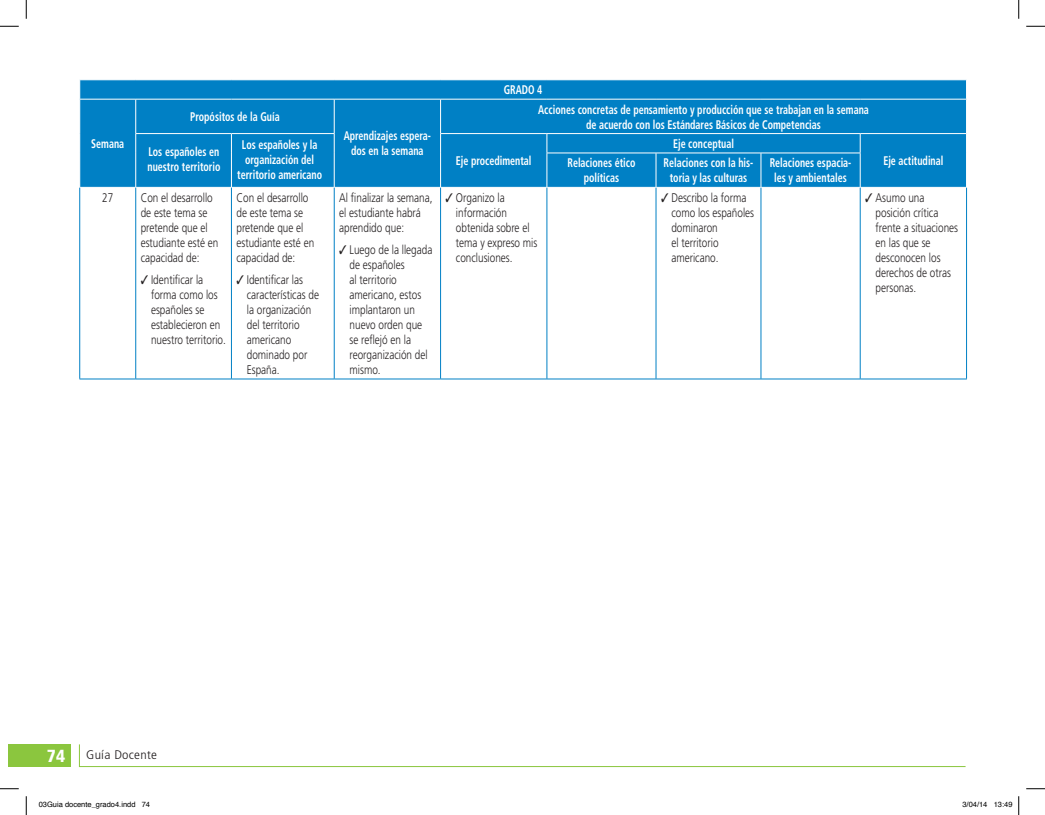
<style>
.page{position:relative;width:1045px;height:815px;background:#fff}
.page>*{position:absolute;margin:0;border:0;box-sizing:border-box;transform-origin:0 0}
.t1{font:300 12.5px/15px "Frutiger LT Std";color:#231f20;scale:.8 1}
.t2{font:700 condensed 12.5px/15px "Frutiger LT Std";color:#fff;text-align:center;scale:.8 1}
.t3{font:300 condensed 12.5px "Frutiger LT Std";letter-spacing:.02em;color:#231f20;scale:1.1 1}
.t4{font:7.5px "Helvetica";color:#000}
.s1{font-weight:900;font-size:17.5px;color:#fff}
</style>
<div class="page">
<div style="left:9px;top:743px;width:62px;height:23px;background:#8bc63e"></div>
<svg style="left:79px;top:744px;width:887px;height:23px"></svg>
<div style="left:80px;top:80px;width:886px;height:107px;background:#0080c5"></div>
<svg style="left:79px;top:80px;width:1px;height:19px"></svg>
<hr style="left:79px;top:99px;width:57px;height:1px;background:#fff">
<svg style="left:79px;top:133px;width:1px;height:20px"></svg>
<hr style="left:136px;top:99px;width:95px;height:1px;background:#fff">
<hr style="left:135px;top:99px;width:1px;height:34px;background:#fff">
<hr style="left:231px;top:99px;width:103px;height:1px;background:#fff">
<hr style="left:334px;top:99px;width:106px;height:1px;background:#fff">
<hr style="left:334px;top:99px;width:1px;height:34px;background:#fff">
<hr style="left:440px;top:99px;width:107px;height:1px;background:#fff">
<hr style="left:440px;top:99px;width:1px;height:34px;background:#fff">
<hr style="left:547px;top:99px;width:109px;height:1px;background:#fff">
<hr style="left:656px;top:99px;width:105px;height:1px;background:#fff">
<hr style="left:761px;top:99px;width:99px;height:1px;background:#fff">
<hr style="left:860px;top:99px;width:107px;height:1px;background:#fff">
<hr style="left:135px;top:133px;width:96px;height:1px;background:#fff">
<svg style="left:135px;top:134px;width:1px;height:19px"></svg>
<hr style="left:231px;top:133px;width:103px;height:1px;background:#fff">
<svg style="left:231px;top:134px;width:1px;height:19px"></svg>
<svg style="left:334px;top:134px;width:1px;height:19px"></svg>
<hr style="left:135px;top:153px;width:1px;height:34px;background:#fff">
<hr style="left:231px;top:153px;width:1px;height:34px;background:#fff">
<hr style="left:334px;top:153px;width:1px;height:34px;background:#fff">
<hr style="left:440px;top:133px;width:107px;height:1px;background:#fff">
<svg style="left:440px;top:134px;width:1px;height:19px"></svg>
<hr style="left:440px;top:153px;width:1px;height:34px;background:#fff">
<hr style="left:547px;top:133px;width:109px;height:1px;background:#fff">
<svg style="left:546px;top:134px;width:1px;height:19px"></svg>
<hr style="left:656px;top:133px;width:105px;height:1px;background:#fff">
<hr style="left:761px;top:133px;width:99px;height:1px;background:#fff">
<hr style="left:860px;top:133px;width:107px;height:1px;background:#fff">
<svg style="left:860px;top:134px;width:1px;height:19px"></svg>
<hr style="left:546px;top:153px;width:110px;height:1px;background:#fff">
<hr style="left:546px;top:153px;width:1px;height:34px;background:#fff">
<hr style="left:656px;top:153px;width:105px;height:1px;background:#fff">
<hr style="left:655px;top:153px;width:1px;height:34px;background:#fff">
<hr style="left:761px;top:153px;width:99px;height:1px;background:#fff">
<hr style="left:760px;top:153px;width:1px;height:34px;background:#fff">
<hr style="left:860px;top:153px;width:1px;height:34px;background:#fff">
<hr style="left:79px;top:188px;width:1px;height:190px;background:#0080c5">
<hr style="left:135px;top:188px;width:1px;height:190px;background:#0080c5">
<hr style="left:231px;top:188px;width:1px;height:190px;background:#0080c5">
<hr style="left:334px;top:188px;width:1px;height:190px;background:#0080c5">
<hr style="left:440px;top:188px;width:1px;height:190px;background:#0080c5">
<hr style="left:546px;top:188px;width:1px;height:190px;background:#0080c5">
<hr style="left:655px;top:188px;width:1px;height:190px;background:#0080c5">
<hr style="left:760px;top:188px;width:1px;height:190px;background:#0080c5">
<hr style="left:860px;top:188px;width:1px;height:190px;background:#0080c5">
<hr style="left:966px;top:188px;width:1px;height:190px;background:#0080c5">
<hr style="left:79px;top:378px;width:57px;height:1px;background:#0080c5">
<hr style="left:136px;top:378px;width:95px;height:1px;background:#0080c5">
<hr style="left:231px;top:378px;width:103px;height:1px;background:#0080c5">
<hr style="left:334px;top:378px;width:106px;height:1px;background:#0080c5">
<hr style="left:440px;top:378px;width:107px;height:1px;background:#0080c5">
<hr style="left:547px;top:378px;width:109px;height:1px;background:#0080c5">
<hr style="left:656px;top:378px;width:105px;height:1px;background:#0080c5">
<hr style="left:761px;top:378px;width:99px;height:1px;background:#0080c5">
<hr style="left:860px;top:378px;width:107px;height:1px;background:#0080c5">
<svg style="left:0;top:25px;width:19px;height:2px"></svg>
<svg style="left:1026px;top:25px;width:19px;height:2px"></svg>
<svg style="left:0;top:788px;width:19px;height:1px"></svg>
<svg style="left:1026px;top:788px;width:19px;height:1px"></svg>
<svg style="left:25px;top:0;width:2px;height:19px"></svg>
<svg style="left:25px;top:796px;width:2px;height:18px"></svg>
<svg style="left:1018px;top:0;width:1px;height:19px"></svg>
<svg style="left:1018px;top:796px;width:1px;height:18px"></svg>
<p class="t2" style="left:504px;top:82px;width:50px">GRADO 4</p>
<p class="t2" style="left:91px;top:136px;width:43px">Semana</p>
<p class="t2" style="left:190px;top:109px;width:113px">Propósitos de la Guía</p>
<p class="t2" style="left:147px;top:144px;width:93px;text-align:left">Los españoles en nuestro territorio</p>
<p class="t2" style="left:237px;top:137px;width:108px">Los españoles y la organización del territorio americano</p>
<p class="t2" style="left:344px;top:129px;width:111px">Aprendizajes espera&shy;dos en la semana</p>
<p class="t2" style="left:538px;top:102px;width:415px">Acciones concretas de pensamiento y producción que se trabajan en la semana de acuerdo con los Estándares Básicos de Competencias</p>
<p class="t2" style="left:456px;top:153px;width:96px">Eje procedimental</p>
<p class="t2" style="left:673px;top:136px;width:78px">Eje conceptual</p>
<p class="t2" style="left:567px;top:155px;width:86px">Relaciones ético</p>
<p class="t2" style="left:883px;top:153px;width:77px">Eje actitudinal</p>
<p class="t2" style="left:584px;top:170px;width:46px">políticas</p>
<p class="t2" style="left:663px;top:155px;width:114px">Relaciones con la his&shy;toria y las culturas</p>
<p class="t2" style="left:769px;top:155px;width:104px">Relaciones espacia&shy;les y ambientales</p>
<p class="t1" style="left:102px;top:190px;width:15px">27</p>
<p class="t1" style="left:141px;top:190px;width:99px">Con el desarrollo de este tema se pretende que el estudiante esté en capacidad de:</p>
<p class="t1" style="left:151px;top:272px;width:95px;text-indent:-10px">✓ Identificar la forma como los españoles se establecieron en nuestro territorio.</p>
<p class="t1" style="left:236px;top:190px;width:99px">Con el desarrollo de este tema se pretende que el estudiante esté en capacidad de:</p>
<p class="t1" style="left:247px;top:272px;width:92px;text-indent:-10px">✓ Identificar las características de la organización del territorio americano dominado por<br>España.</p>
<p class="t1" style="left:339px;top:190px;width:118px">Al finalizar la semana, el estudiante habrá aprendido que:</p>
<p class="t1" style="left:349px;top:242px;width:105px;text-indent:-10px">✓ Luego de la llegada de españoles<br>al territorio americano, estos implantaron un nuevo orden que se reflejó en la reorganización del mismo.</p>
<p class="t1" style="left:456px;top:190px;width:103px;text-indent:-10px">✓ Organizo la información obtenida sobre el tema y expreso mis conclusiones.</p>
<p class="t1" style="left:671px;top:190px;width:105px;text-indent:-10px">✓ Describo la forma como los españoles dominaron<br>el territorio americano.</p>
<p class="t1" style="left:875px;top:190px;width:105px;text-indent:-10px">✓ Asumo una posición crítica frente a situaciones en las que se desconocen los derechos de otras personas.</p>
<p class="t3" style="left:47px;top:747px;width:102px"><span class="s1">74</span> Guía Docente</p>
<p class="t4" style="left:39px;top:798px;width:113px">03Guia docente_grado4.indd 74</p>
<p class="t4" style="left:962px;top:798px;width:52px">3/04/14 13:49</p>
</div>
